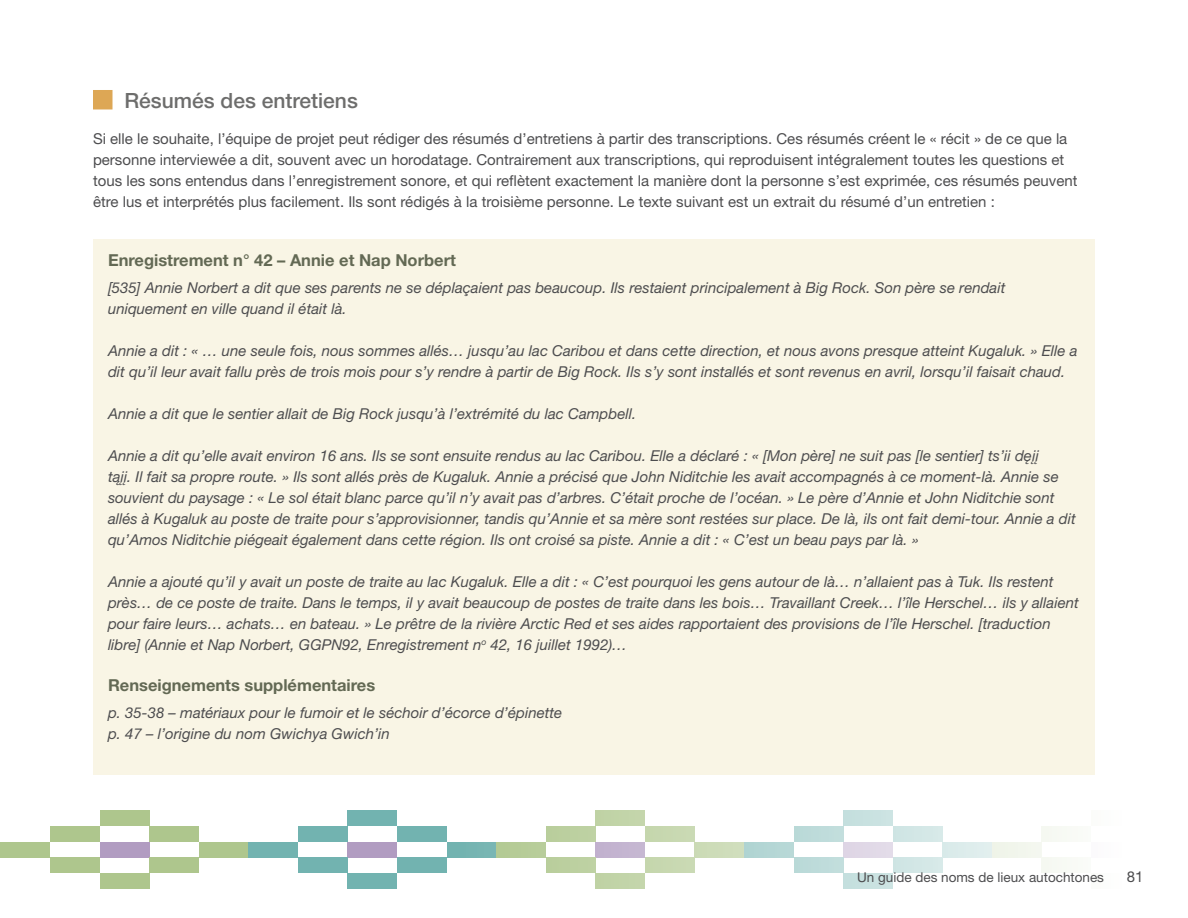
<style>
.page{position:relative;width:1188px;height:918px;background:#fff}
.page>*{position:absolute;margin:0;border:0;box-sizing:border-box;transform-origin:0 0}
.H3_0_1{font:500 21px "Helvetica Neue LT Std";color:#6d6d6c}
.H4_2{font:700 16.5px "Helvetica Neue LT Std";color:#636954}
.t1{font:italic 15px/21px "Helvetica Neue LT Std";color:#4d4d4f}
.P_span-no_space{font:15px/21px "Helvetica Neue LT Std";color:#4d4d4f}
.t2{font:13.5px "Helvetica Neue LT Std";color:#4d4d4f}
.s1{font-family:"Helvetica Neue"}
</style>
<div class="page">
<div style="left:100px;top:873px;width:49px;height:16px;background:#aec68d"></div>
<div style="left:100px;top:810px;width:49px;height:16px;background:#aec68d"></div>
<div style="left:100px;top:842px;width:49px;height:16px;background:#b19cc1"></div>
<div style="left:149px;top:858px;width:50px;height:15px;background:#aec68d"></div>
<div style="left:50px;top:858px;width:50px;height:15px;background:#aec68d"></div>
<div style="left:199px;top:842px;width:50px;height:16px;background:#aec68d"></div>
<div style="left:249px;top:842px;width:49px;height:16px;background:#72b3b0"></div>
<div style="left:447px;top:842px;width:49px;height:16px;background:#75b4b1"></div>
<div style="left:149px;top:826px;width:50px;height:16px;background:#aec68d"></div>
<div style="left:50px;top:826px;width:50px;height:16px;background:#aec68d"></div>
<div style="left:595px;top:873px;width:50px;height:16px;background:#c2d4a8"></div>
<div style="left:595px;top:810px;width:50px;height:16px;background:#c2d4a8"></div>
<div style="left:595px;top:842px;width:50px;height:16px;background:#c3b4d0"></div>
<div style="left:645px;top:858px;width:50px;height:15px;background:#c8d8b0"></div>
<div style="left:546px;top:858px;width:49px;height:15px;background:#bcd0a0"></div>
<div style="left:695px;top:842px;width:49px;height:16px;background:#cedcb9"></div>
<div style="left:1px;top:842px;width:49px;height:16px;background:#aec68d"></div>
<div style="left:1042px;top:858px;width:49px;height:15px;background:#f7faf4"></div>
<div style="left:1042px;top:826px;width:49px;height:16px;background:#f7faf4"></div>
<div style="left:992px;top:842px;width:50px;height:16px;background:#f1f5ec"></div>
<div style="left:496px;top:842px;width:50px;height:16px;background:#b5cb97"></div>
<div style="left:645px;top:826px;width:50px;height:16px;background:#c8d8b0"></div>
<div style="left:546px;top:826px;width:49px;height:16px;background:#bcd0a0"></div>
<div style="left:348px;top:873px;width:49px;height:16px;background:#72b3b0"></div>
<div style="left:348px;top:810px;width:49px;height:16px;background:#72b3b0"></div>
<div style="left:348px;top:842px;width:49px;height:16px;background:#b19cc1"></div>
<div style="left:397px;top:858px;width:50px;height:15px;background:#72b3b0"></div>
<div style="left:298px;top:858px;width:50px;height:15px;background:#72b3b0"></div>
<div style="left:397px;top:826px;width:50px;height:16px;background:#72b3b0"></div>
<div style="left:298px;top:826px;width:50px;height:16px;background:#72b3b0"></div>
<div style="left:744px;top:842px;width:50px;height:16px;background:#b4d6d5"></div>
<div style="left:942px;top:842px;width:50px;height:16px;background:#deedec"></div>
<div style="left:843px;top:873px;width:50px;height:16px;background:#c8e1e0"></div>
<div style="left:843px;top:810px;width:50px;height:16px;background:#c8e1e0"></div>
<div style="left:843px;top:842px;width:50px;height:16px;background:#e0d8e7"></div>
<div style="left:893px;top:858px;width:49px;height:15px;background:#d3e7e6"></div>
<div style="left:794px;top:858px;width:49px;height:15px;background:#bddbda"></div>
<div style="left:893px;top:826px;width:49px;height:16px;background:#d3e7e6"></div>
<div style="left:794px;top:826px;width:49px;height:16px;background:#bddbda"></div>
<div style="left:93px;top:90px;width:19px;height:19px;background:#dda755"></div>
<div style="left:93px;top:239px;width:1002px;height:536px;background:#f9f5e5"></div>
<h3 class="H3_0_1" style="left:124px;top:88px;width:235px">Résumés des entretiens</h3>
<p class="P_span-no_space" style="left:93px;top:128px;width:986px">Si elle le souhaite, l’équipe de projet peut rédiger des résumés d’entretiens à partir des transcriptions. Ces résumés créent le « récit » de ce que la personne interviewée a dit, souvent avec un horodatage. Contrairement aux transcriptions, qui reproduisent intégralement toutes les questions et tous les sons entendus dans l’enregistrement sonore, et qui reflètent exactement la manière dont la personne s’est exprimée, ces résumés peuvent être lus et interprétés plus facilement. Ils sont rédigés à la troisième personne. Le texte suivant est un extrait du résumé d’un entretien :</p>
<h4 class="H4_2" style="left:108px;top:250px;width:349px">Enregistrement n° 42 – Annie et Nap Norbert</h4>
<p class="t1" style="left:108px;top:277px;width:899px">[535] Annie Norbert a dit que ses parents ne se déplaçaient pas beaucoup. Ils restaient principalement à Big Rock. Son père se rendait uniquement en ville quand il était là.</p>
<p class="t1" style="left:108px;top:340px;width:971px">Annie a dit : « … une seule fois, nous sommes allés… jusqu’au lac Caribou et dans cette direction, et nous avons presque atteint Kugaluk. » Elle a dit qu’il leur avait fallu près de trois mois pour s’y rendre à partir de Big Rock. Ils s’y sont installés et sont revenus en avril, lorsqu’il faisait chaud.</p>
<p class="t1" style="left:108px;top:403px;width:530px">Annie a dit que le sentier allait de Big Rock jusqu’à l’extrémité du lac Campbell.</p>
<p class="t1" style="left:108px;top:445px;width:969px">Annie a dit qu’elle avait environ 16 ans. Ils se sont ensuite rendus au lac Caribou. Elle a déclaré : « [Mon père] ne suit pas [le sentier] ts’ii <span class="s1">dęįį<br>tąįį</span>. Il fait sa propre route. » Ils sont allés près de Kugaluk. Annie a précisé que John Niditchie les avait accompagnés à ce moment-là. Annie se souvient du paysage : « Le sol était blanc parce qu’il n’y avait pas d’arbres. C’était proche de l’océan. » Le père d’Annie et John Niditchie sont allés à Kugaluk au poste de traite pour s’approvisionner, tandis qu’Annie et sa mère sont restées sur place. De là, ils ont fait demi-tour. Annie a dit qu’Amos Niditchie piégeait également dans cette région. Ils ont croisé sa piste. Annie a dit : « C’est un beau pays par là. »</p>
<p class="t1" style="left:108px;top:571px;width:972px">Annie a ajouté qu’il y avait un poste de traite au lac Kugaluk. Elle a dit : « C’est pourquoi les gens autour de là… n’allaient pas à Tuk. Ils restent près… de ce poste de traite. Dans le temps, il y avait beaucoup de postes de traite dans les bois… Travaillant Creek… l’île Herschel… ils y allaient pour faire leurs… achats… en bateau. » Le prêtre de la rivière Arctic Red et ses aides rapportaient des provisions de l’île Herschel. [traduction libre] (Annie et Nap Norbert, GGPN92, Enregistrement n<sup>o</sup> 42, 16 juillet 1992)…</p>
<h4 class="H4_2" style="left:108px;top:674px;width:269px">Renseignements supplémentaires</h4>
<p class="t1" style="left:108px;top:701px;width:456px">p. 35-38 – matériaux pour le fumoir et le séchoir d’écorce d’épinette p. 47 – l’origine du nom Gwichya Gwich’in</p>
<p class="t2" style="left:857px;top:869px;width:248px">Un guide des noms de lieux autochtones</p>
<p class="P_span-no_space" style="left:1127px;top:866px;width:18px">81</p>
</div>
